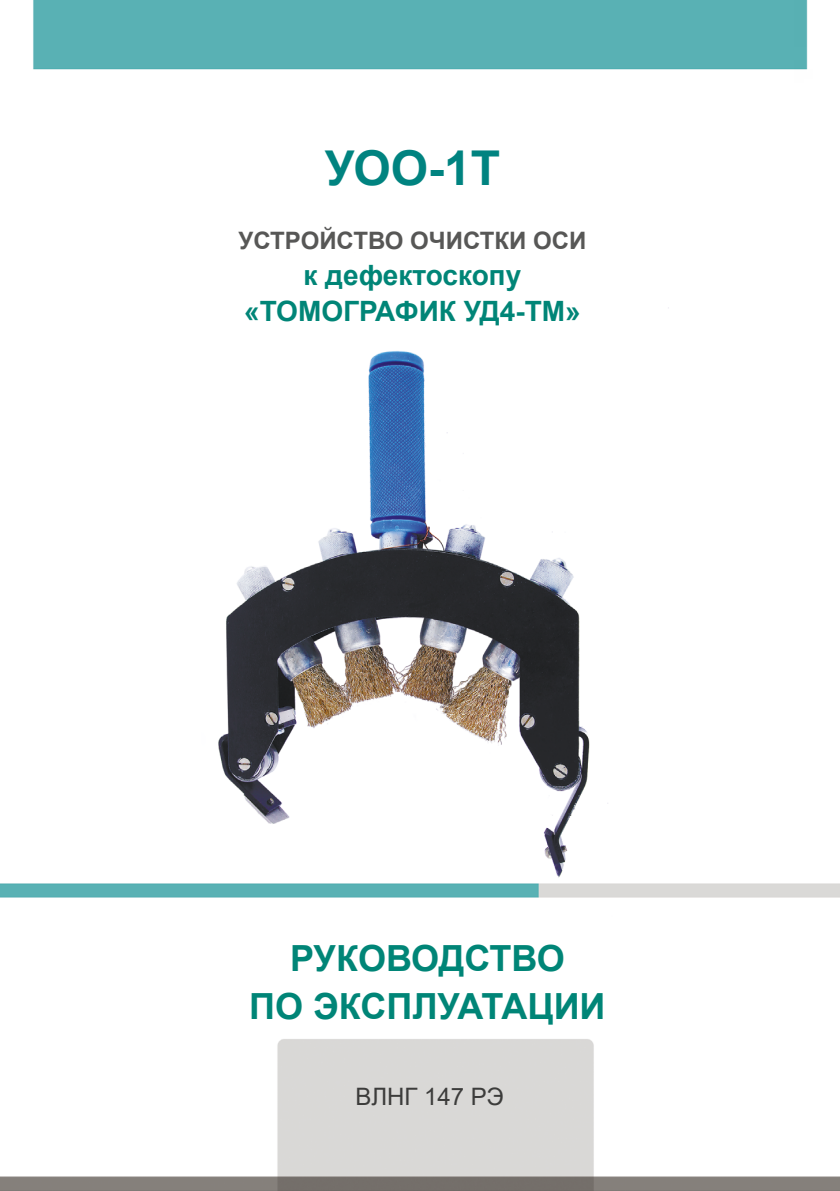
<style>
.page{position:relative;width:840px;height:1191px;background:#fff}
.page>*{position:absolute;margin:0;border:0;box-sizing:border-box;transform-origin:0 0}
.t1{font:700 48px "Arial";color:#008380}
.t2{font:700 36px/48px "Arial";color:#008577;text-align:center}
.t3{font:700 28px/36px "Arial";color:#008577;text-align:center}
.t4{font:700 24px "Arial";color:#575756}
.t5{font:24px "Arial";color:#3c3c3b}
</style>
<div class="page">
<img style="left:0;top:0;width:839px;height:1191px">
<h1 class="t1" style="left:324px;top:135px;width:177px">УОО-1Т</h1>
<p class="t4" style="left:238px;top:224px;width:349px">УСТРОЙСТВО ОЧИСТКИ ОСИ</p>
<p class="t3" style="left:244px;top:258px;width:338px">к дефектоскопу «ТОМОГРАФИК УД4-ТМ»</p>
<p class="t2" style="left:249px;top:934px;width:357px">РУКОВОДСТВО<br>ПО ЭКСПЛУАТАЦИИ</p>
<p class="t5" style="left:355px;top:1080px;width:150px">ВЛНГ 147 РЭ</p>
</div>
